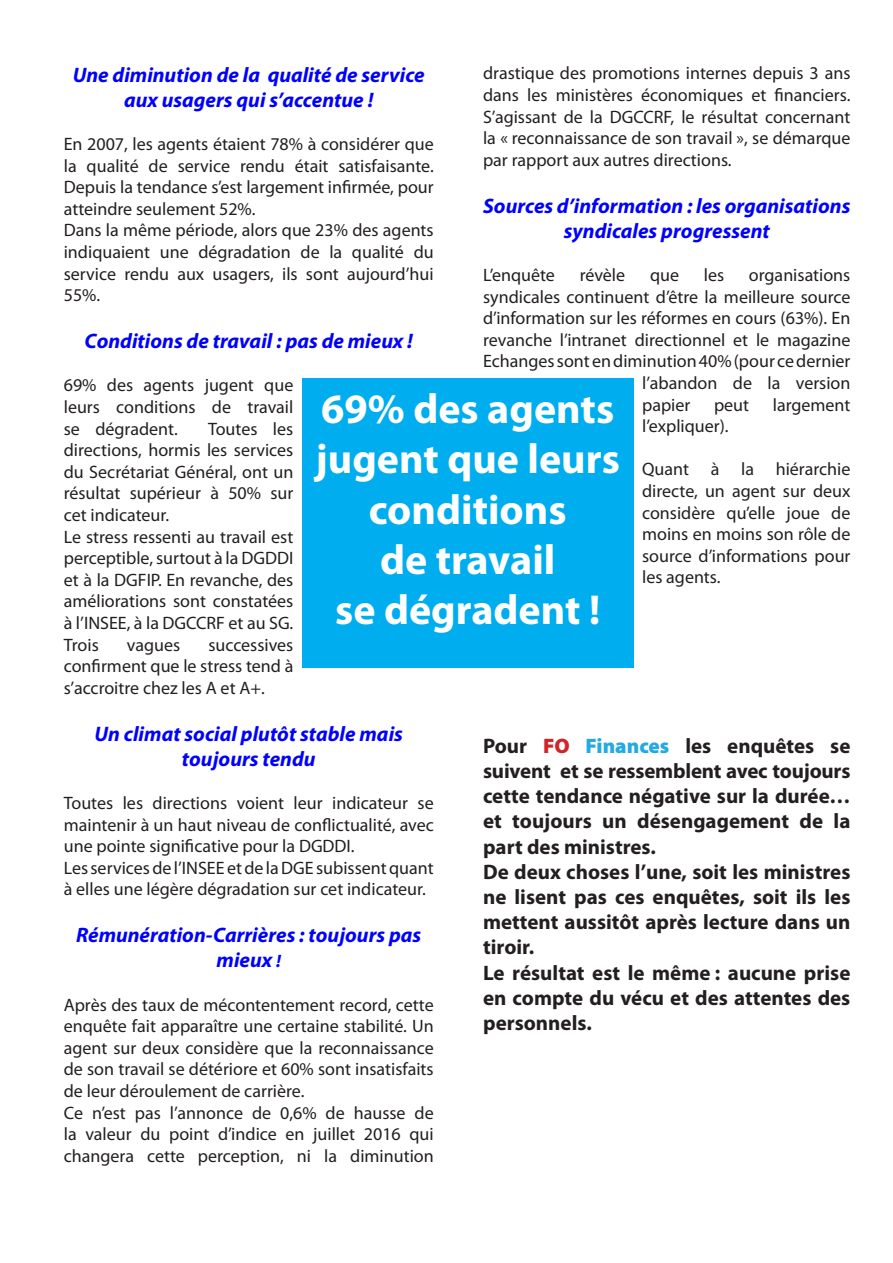
<style>
.page{position:relative;width:893px;height:1263px;background:#fff}
.page>*{position:absolute;margin:0;border:0;box-sizing:border-box;transform-origin:0 0}
.t1{font:700 42px/50.4px "Myriad Pro";color:#fff;text-align:center}
.t2{font:700 21px/25.2px "Myriad Pro";color:#231f20;text-align:justify}
.Titre_3{font:italic 700 21px/25.2px "Myriad Pro";color:#00f;text-align:center}
.Corps_de_texte_2{font:italic 700 21px/25.2px "Myriad Pro";color:#00f;text-align:center}
.Corps_de_texte{font:italic 700 21px/25.2px "Myriad Pro";color:#00f;text-align:center}
.Corps_de_texte_2-2{font:18px/21.6px "Myriad Pro";color:#231f20;text-align:justify}
.Titre_3-2{font:18px/21.6px "Myriad Pro";color:#231f20;text-align:justify}
.s1{font-size:18px}
.s2{font-weight:900;color:#d1232a}
.s3{font-weight:900;color:#24aae1}
</style>
<div class="page">
<div style="left:302px;top:378px;width:332px;height:290px;background:#00aeef"></div>
<p class="Corps_de_texte_2-2" style="left:483px;top:62px;width:369px">drastique des promotions internes depuis 3 ans dans les ministères économiques et financiers.<br>S’agissant de la DGCCRF, le résultat concernant la « reconnaissance de son travail », se démarque par rapport aux autres directions.</p>
<p class="Titre_3" style="left:483px;top:192px;width:369px">Sources d’information : les organisations syndicales progressent</p>
<p class="Corps_de_texte_2-2" style="left:483px;top:264px;width:73px">L’enquête</p>
<p class="Corps_de_texte_2-2" style="left:580px;top:264px;width:47px">révèle</p>
<p class="Corps_de_texte_2-2" style="left:650px;top:264px;width:31px">que</p>
<p class="Corps_de_texte_2-2" style="left:704px;top:264px;width:22px">les</p>
<p class="Corps_de_texte_2-2" style="left:749px;top:264px;width:103px">organisations</p>
<p class="Corps_de_texte_2-2" style="left:483px;top:285px;width:369px">syndicales continuent d’être la meilleure source</p>
<p class="Corps_de_texte_2-2" style="left:483px;top:307px;width:369px">d’information sur les réformes en cours (63%). En</p>
<p class="Corps_de_texte_2-2" style="left:483px;top:329px;width:369px">revanche l’intranet directionnel et le magazine</p>
<p class="Corps_de_texte_2-2" style="left:483px;top:350px;width:369px">Echanges sont en diminution 40% (pour ce dernier</p>
<p class="Corps_de_texte_2-2" style="left:642px;top:372px;width:210px">l’abandon de la version</p>
<p class="Corps_de_texte_2-2" style="left:642px;top:393px;width:50px">papier</p>
<p class="Corps_de_texte_2-2" style="left:714px;top:393px;width:37px">peut</p>
<p class="Corps_de_texte_2-2" style="left:773px;top:393px;width:79px">largement</p>
<p class="Corps_de_texte_2-2" style="left:642px;top:415px;width:88px">l’expliquer).</p>
<p class="Corps_de_texte_2-2" style="left:642px;top:458px;width:210px">Quant à la hiérarchie directe, un agent sur deux considère qu’elle joue de moins en moins son rôle de source d’informations pour les agents.</p>
<p class="Corps_de_texte_2" style="left:73px;top:61px;width:354px">Une diminution de la qualité de service aux usagers qui s’accentue !</p>
<p class="Corps_de_texte_2-2" style="left:64px;top:133px;width:371px">En 2007, les agents étaient 78% à considérer que la qualité de service rendu était satisfaisante.<br>Depuis la tendance s’est largement infirmée, pour atteindre seulement 52%.</p>
<p class="Corps_de_texte_2-2" style="left:64px;top:219px;width:371px">Dans la même période, alors que 23% des agents indiquaient une dégradation de la qualité du service rendu aux usagers, ils sont aujourd’hui 55%.</p>
<p class="Corps_de_texte_2" style="left:85px;top:328px;width:330px">Conditions de travail : pas de mieux !</p>
<p class="Corps_de_texte_2-2" style="left:64px;top:374px;width:231px">69% des agents jugent que leurs conditions de travail se dégradent.</p>
<p class="t1" style="left:316px;top:382px;width:306px">69% des agents jugent que leurs conditions</p>
<p class="t1" style="left:380px;top:533px;width:177px">de travail</p>
<p class="t1" style="left:335px;top:584px;width:267px">se dégradent !</p>
<p class="Corps_de_texte_2-2" style="left:64px;top:417px;width:231px;text-indent:144px">Toutes les directions, hormis les services du Secrétariat Général, ont un résultat supérieur à 50% sur cet indicateur.</p>
<p class="Titre_3-2" style="left:64px;top:525px;width:231px">Le stress ressenti au travail est perceptible, surtout à la DGDDI et à la DGFIP. En revanche, des améliorations sont constatées à l’INSEE, à la DGCCRF et au SG.</p>
<p class="Corps_de_texte_2-2" style="left:64px;top:633px;width:37px">Trois</p>
<p class="Corps_de_texte_2-2" style="left:127px;top:633px;width:55px">vagues</p>
<p class="Corps_de_texte_2-2" style="left:64px;top:633px;width:231px;text-indent:145px">successives confirment que le stress tend à s’accroitre chez les A et A+.</p>
<p class="Corps_de_texte" style="left:94px;top:720px;width:310px">Un climat social plutôt stable mais toujours tendu</p>
<p class="Corps_de_texte_2-2" style="left:64px;top:792px;width:371px">Toutes les directions voient leur indicateur se maintenir à un haut niveau de conflictualité, avec une pointe significative pour la DGDDI.</p>
<p class="Corps_de_texte_2-2" style="left:64px;top:857px;width:371px">Les services de l’INSEE et de la DGE subissent quant à elles une légère dégradation sur cet indicateur.</p>
<p class="Titre_3" style="left:76px;top:922px;width:347px">Rémunération-Carrières : toujours pas mieux <span class="s1">!</span></p>
<p class="Corps_de_texte_2-2" style="left:64px;top:993px;width:371px">Après des taux de mécontentement record, cette enquête fait apparaître une certaine stabilité. Un agent sur deux considère que la reconnaissance de son travail se détériore et 60% sont insatisfaits de leur déroulement de carrière.</p>
<p class="Corps_de_texte_2-2" style="left:64px;top:1101px;width:371px">Ce n’est pas l’annonce de 0,6% de hausse de la valeur du point d’indice en juillet 2016 qui changera cette perception, ni la diminution</p>
<p class="t2" style="left:483px;top:732px;width:369px">Pour <span class="s2">FO</span> <span class="s3">Finances</span> les enquêtes se suivent et se ressemblent avec toujours cette tendance négative sur la durée… et toujours un désengagement de la part des ministres.</p>
<p class="t2" style="left:483px;top:858px;width:369px">De deux choses l’une, soit les ministres ne lisent pas ces enquêtes, soit ils les mettent aussitôt après lecture dans un tiroir.</p>
<p class="t2" style="left:483px;top:959px;width:369px">Le résultat est le même : aucune prise en compte du vécu et des attentes des personnels.</p>
</div>
